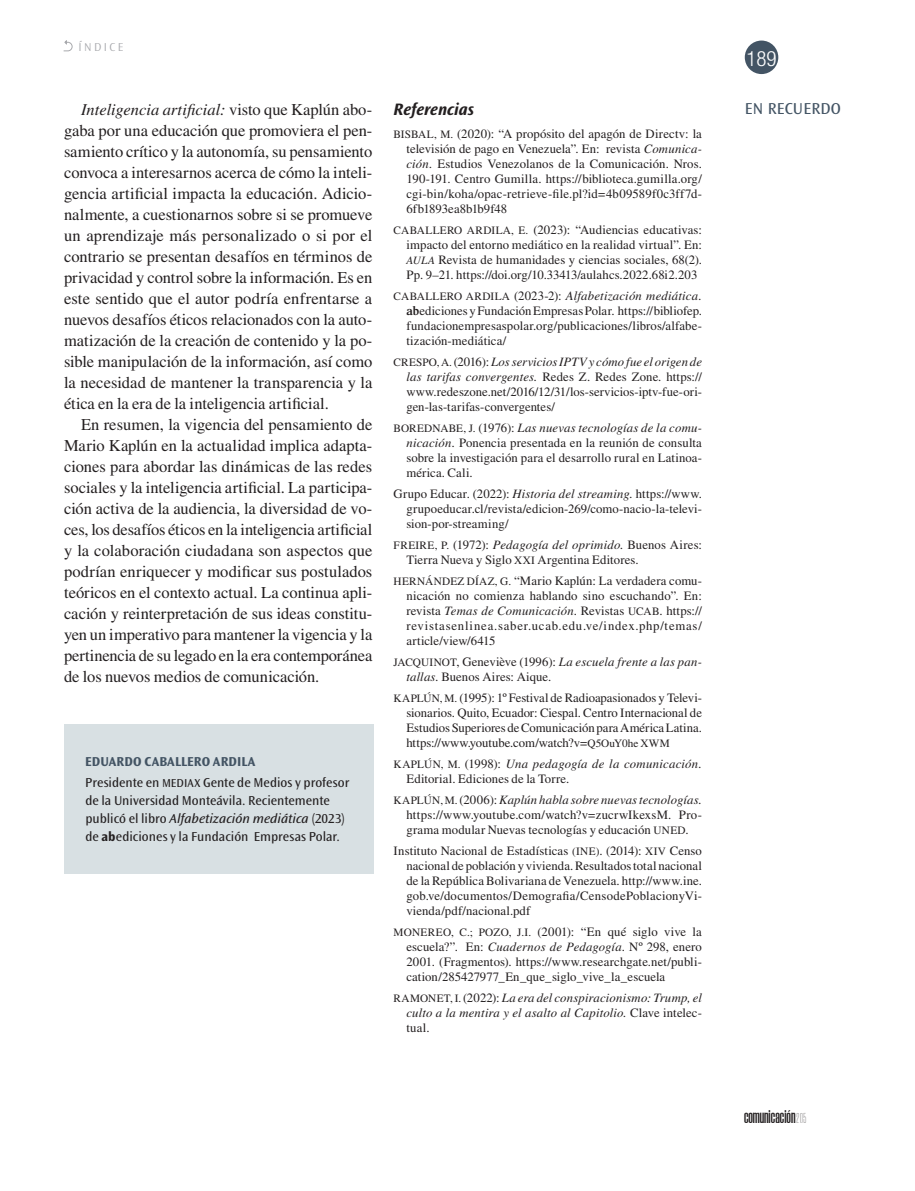
<style>
.page{position:relative;width:915px;height:1191px;background:#fff}
.page>*{position:absolute;margin:0;border:0;box-sizing:border-box;transform-origin:0 0}
.t1{font:300 condensed 21px "Helvetica Neue LT Std";color:#fff}
.t2{font:600 20.55px "Morganite";letter-spacing:.005em;color:#231f20;scale:1.04 1}
.t3{font:italic 700 17.25px "Ocean Sans Std";letter-spacing:-.005em;color:#231f20}
.t4{font:16.5px/21px "Times LT Std";letter-spacing:-.01em;color:#231f20;text-align:justify}
.t5{font:16.5px "Ocean Sans Std";letter-spacing:.015em;color:#435464}
.t6{font:13.5px/18px "Ocean Sans Std";color:#231f20}
.t7{font:12.75px/15px "Times LT Std";letter-spacing:.005em;color:#231f20;text-align:justify}
.t8{font:italic 12.75px/15px "Times LT Std";letter-spacing:.01em;color:#231f20;text-align:justify}
.t9{font:300 12px "Ocean Sans Std";letter-spacing:.2em;color:#a8a9ad}
.s1{font-style:italic}
.s2{font-weight:700;color:#435464}
.s3{font-size:12px}
.s4{font-style:italic;font-stretch:semi-expanded}
.s5{font-weight:700}
.s6{font-size:11.25px}
.s7{font-style:italic;font-size:11.25px}
.s8{font-weight:600}
.s9{font-style:normal;font-size:11.25px}
.s10{font-style:normal}
.s11{font-weight:100;font-size:14.25px}
</style>
<div class="page">
<div style="left:744px;top:41px;width:34px;height:33px;background:#435464;border-radius:50%"></div>
<svg style="left:64px;top:40px;width:8px;height:11px"></svg>
<div style="left:64px;top:724px;width:309px;height:149px;background:#d8e0e3"></div>
<p class="t9" style="left:78px;top:40px;width:46px">ÍNDICE</p>
<p class="t4" style="left:64px;top:98px;width:310px;text-indent:17px"><span class="s1">Inteligencia artificial:</span> visto que Kaplún abo&shy;gaba por una educación que promoviera el pen&shy;samiento crítico y la autonomía, su pensamiento convoca a interesarnos acerca de cómo la inteli&shy;gencia artificial impacta la educación. Adicio&shy;nalmente, a cuestionarnos sobre si se promueve un aprendizaje más personalizado o si por el contrario se presentan desafíos en términos de privacidad y control sobre la información. Es en este sentido que el autor podría enfrentarse a nuevos desafíos éticos relacionados con la auto&shy;matización de la creación de contenido y la po&shy;sible manipulación de la información, así como la necesidad de mantener la transparencia y la ética en la era de la inteligencia artificial.</p>
<p class="t4" style="left:64px;top:414px;width:310px;text-indent:17px">En resumen, la vigencia del pensamiento de Mario Kaplún en la actualidad implica adapta&shy;ciones para abordar las dinámicas de las redes sociales y la inteligencia artificial. La participa&shy;ción activa de la audiencia, la diversidad de vo&shy;ces, los desafíos éticos en la inteligencia artificial y la colaboración ciudadana son aspectos que podrían enriquecer y modificar sus postulados teóricos en el contexto actual. La continua apli&shy;cación y reinterpretación de sus ideas constitu&shy;yen un imperativo para mantener la vigencia y la pertinencia de su legado en la era contemporánea de los nuevos medios de comunicación.</p>
<p class="t6" style="left:85px;top:751px;width:265px;line-height:21px"><span class="s2">EDUARDO CABALLERO ARDILA<br></span>Presidente en <span class="s3">MEDIAX</span> Gente de Medios y profesor</p>
<p class="t6" style="left:85px;top:791px;width:261px">de la Universidad Monteávila. Recientemente publicó el libro <span class="s4">Alfabetización mediática</span> (2023) de <span class="s5">ab</span>ediciones y la Fundación Empresas Polar.</p>
<h3 class="t3" style="left:393px;top:99px;width:82px">Referencias</h3>
<p class="t7" style="left:406px;top:126px;width:297px;text-indent:-13px"><span class="s6">BISBAL, M.</span> (2020): “A propó sito del apagón de Directv: la televisión de pago en Venezuela”. En: revista <span class="s1">Comunica&shy;ción.</span> Estudios Venezolanos de la Comunicación. Nros.<br>190-191. Centro Gumilla. https://biblioteca.gumilla.org/ cgi-bin/koha/opac-retrieve-file.pl?id=4b09589f0c3ff7d-6fb1893ea8b1b9f48</p>
<p class="t7" style="left:406px;top:222px;width:297px;text-indent:-13px"><span class="s6">CABALLERO ARDILA, E.</span> (2023): “Audiencias educativas: impacto del entorno mediático en la realidad virtual”. En:<br><span class="s7">AULA</span> Revista de humanidades y ciencias sociales, 68(2).<br>Pp. 9–21. https://doi.org/10.33413/aulahcs.2022.68i2.203</p>
<p class="t7" style="left:406px;top:288px;width:297px;text-indent:-13px"><span class="s6">CABALLERO ARDILA</span> (2023-2): <span class="s1">Alfabetización mediática. </span><span class="s8">ab</span>ediciones y Fundación Empresas Polar. https://bibliofep. fundacionempresaspolar.org/publicaciones/libros/alfabe&shy;tización-mediática/</p>
<p class="t7" style="left:406px;top:354px;width:297px;text-indent:-13px"><span class="s6">CRESPO, A.</span> (2016): <span class="s1">Los servicios IPTV y cómo fue el origen de las tarifas convergentes.</span> Redes Z. Redes Zone. https:// www.redeszone.net/2016/12/31/los-servicios-iptv-fue-ori&shy;gen-las-tarifas-convergentes/</p>
<p class="t7" style="left:406px;top:420px;width:297px;text-indent:-13px"><span class="s6">BOREDNABE, J.</span> (1976): <span class="s1">Las nuevas tecnologías de la comu&shy;nicación.</span> Ponencia presentada en la reunión de consulta sobre la investigación para el desarrollo rural en Latinoa&shy;mérica. Cali.</p>
<p class="t7" style="left:406px;top:486px;width:297px;text-indent:-13px">Grupo Educar. (2022): <span class="s1">Historia del streaming.</span> https://www. grupoeducar.cl/revista/edicion-269/como-nacio-la-televi&shy;sion-por-streaming/</p>
<p class="t7" style="left:406px;top:537px;width:297px;text-indent:-13px"><span class="s6">FREIRE, P.</span> (1972): <span class="s1">Pedagogía del oprimido.</span> Buenos Aires:<br>Tierra Nueva y Siglo <span class="s6">XXI</span> Argentina Editores.</p>
<p class="t7" style="left:406px;top:573px;width:297px;text-indent:-13px"><span class="s6">HERNÁNDEZ DÍAZ, G.</span> “Mario Kaplún: La verdadera comu&shy;nicación no comienza hablando sino escuchando”. En: revista <span class="s1">Temas de Comunicación</span>. Revistas <span class="s6">UCAB</span>. https:// revistasenlinea.saber.ucab.edu.ve/index.php/temas/ article/view/6415</p>
<p class="t7" style="left:406px;top:654px;width:297px;text-indent:-13px"><span class="s6">JACQUINOT</span>, Geneviève (1996): <span class="s1">La escuela frente a las pan&shy;tallas.</span> Buenos Aires: Aique.</p>
<p class="t7" style="left:406px;top:690px;width:297px;text-indent:-13px"><span class="s6">KAPLÚN, M.</span> (1995): 1º Festival de Radioapasionados y Televi&shy;sionarios. Quito, Ecuador: Ciespal. Centro Internacional de Estudios Superiores de Comunicación para América Latina. https://www.youtube.com/watch?v=<span class="s6">Q5OuY0he XWM</span></p>
<p class="t7" style="left:406px;top:756px;width:297px;text-indent:-13px"><span class="s6">KAPLÚN, M.</span> (1998): <span class="s1">Una pedagogía de la comunicación.<br></span>Editorial. Ediciones de la Torre.</p>
<p class="t7" style="left:406px;top:792px;width:297px;text-indent:-13px"><span class="s6">KAPLÚN, M.</span> (2006): <span class="s1">Kaplún habla sobre nuevas tecnologías. </span>https://www.youtube.com/watch?v=zucrwIkexsM. Pro&shy;grama modular Nuevas tecnologías y educación <span class="s6">UNED</span>.</p>
<p class="t7" style="left:406px;top:843px;width:297px;text-indent:-13px">Instituto Nacional de Estadísticas <span class="s6">(INE)</span>. (2014): <span class="s6">XIV</span> Censo nacional de población y vivienda. Resultados total nacional de la República Bolivariana de Venezuela. http://www.ine. gob.ve/documentos/Demografia/CensodePoblacionyVi&shy;vienda/pdf/nacional.pdf</p>
<p class="t7" style="left:406px;top:924px;width:297px;text-indent:-13px"><span class="s6">MONEREO, C.; POZO, J.I.</span> (2001): “En qué siglo vive la escuela?”. En: <span class="s1">Cuadernos de Pedagogía</span>. Nº 298, enero 2001. (Fragmentos). https://www.researchgate.net/publi&shy;cation/285427977_En_que_siglo_vive_la_escuela</p>
<p class="t8" style="left:406px;top:990px;width:297px;text-indent:-13px"><span class="s9">RAMONET, I.</span> <span class="s10">(2022):</span> La era del conspiracionismo: Trump, el culto a la mentira y el asalto al Capitolio. <span class="s10">Clave intelec&shy;tual.</span></p>
<h1 class="t1" style="left:746px;top:46px;width:32px">189</h1>
<p class="t5" style="left:744px;top:100px;width:98px">EN RECUERDO</p>
<h2 class="t2" style="left:743px;top:1105px;width:61px">comunicación<span class="s11">205</span></h2>
</div>
